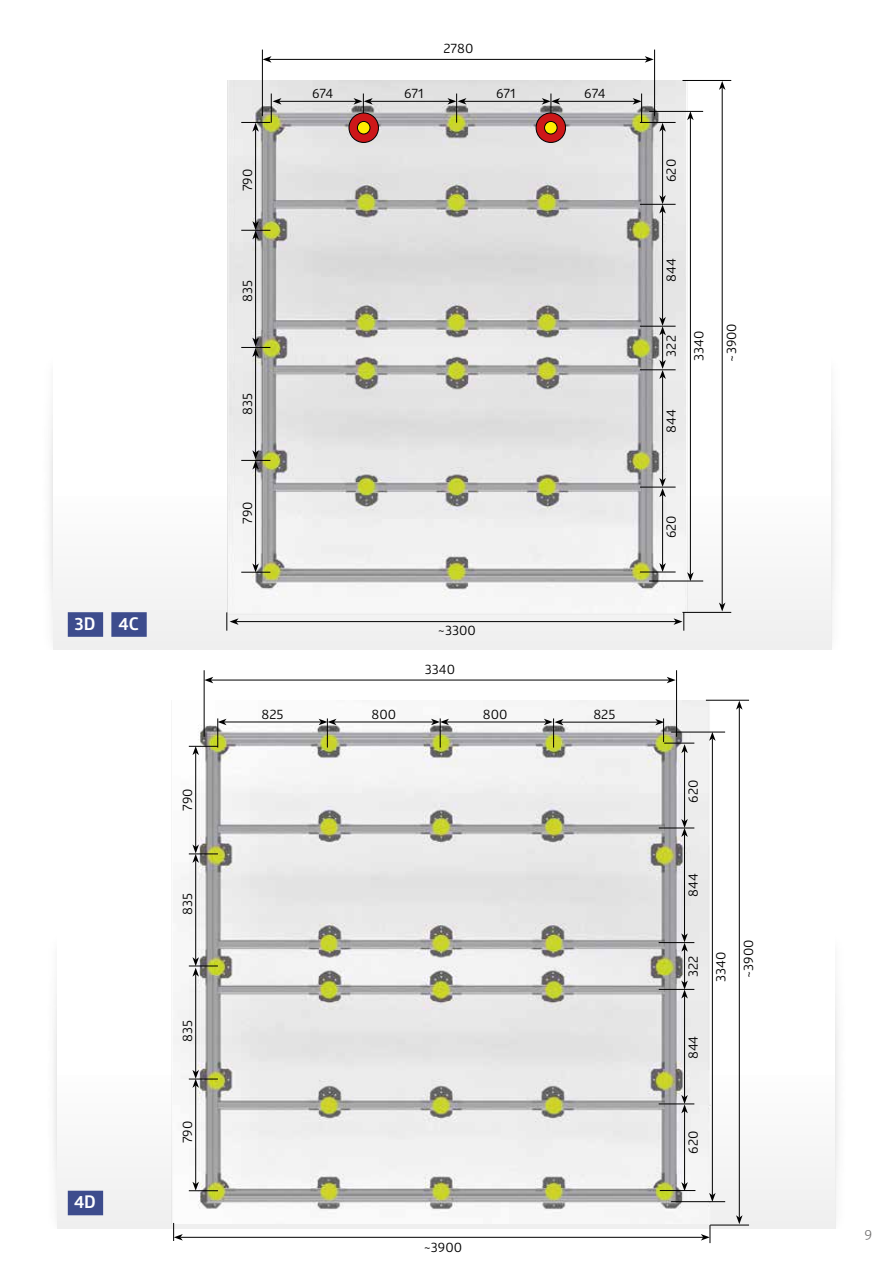
<style>
.page{position:relative;width:893px;height:1263px;background:#fff}
.page>*{position:absolute;margin:0;border:0;box-sizing:border-box;transform-origin:0 0}
.t1{font:700 17.55px "Glober";color:#fff}
.t2{font:13.5px "Glober";color:#000}
.t3{font:300 13.5px "The Sans";color:#706f6f}
</style>
<div class="page">
<div style="left:53px;top:496px;width:778px;height:153px;background:#f4f4f4"></div>
<div style="left:57px;top:1075px;width:779px;height:153px;background:#f6f6f6"></div>
<div style="left:68px;top:1191px;width:35px;height:24px;background:#3d4c8d"></div>
<img style="left:171px;top:700px;width:548px;height:523px">
<div style="left:111px;top:612px;width:36px;height:25px;background:#3d4c8d;border:3px solid #3d4c8d"></div>
<div style="left:68px;top:612px;width:35px;height:25px;background:#3d4c8d;border:3px solid #3d4c8d"></div>
<img style="left:226px;top:80px;width:483px;height:545px">
<hr style="left:262px;top:50px;width:1px;height:66px;background:#000">
<hr style="left:654px;top:50px;width:1px;height:66px;background:#000">
<hr style="left:649px;top:111px;width:54px;height:1px;background:#000">
<hr style="left:640px;top:122px;width:36px;height:1px;background:#000">
<hr style="left:640px;top:204px;width:36px;height:1px;background:#000">
<hr style="left:640px;top:326px;width:36px;height:1px;background:#000">
<hr style="left:640px;top:370px;width:36px;height:1px;background:#000">
<hr style="left:640px;top:487px;width:36px;height:1px;background:#000">
<hr style="left:640px;top:572px;width:36px;height:1px;background:#000">
<hr style="left:649px;top:581px;width:54px;height:1px;background:#000">
<hr style="left:269px;top:59px;width:378px;height:1px;background:#000">
<svg style="left:263px;top:56px;width:9px;height:7px"></svg>
<svg style="left:645px;top:56px;width:9px;height:7px"></svg>
<hr style="left:690px;top:118px;width:1px;height:457px;background:#000">
<svg style="left:687px;top:111px;width:7px;height:9px"></svg>
<svg style="left:687px;top:572px;width:7px;height:9px"></svg>
<hr style="left:255px;top:129px;width:1px;height:94px;background:#000">
<hr style="left:662px;top:129px;width:1px;height:69px;background:#000">
<svg style="left:659px;top:123px;width:7px;height:9px"></svg>
<hr style="left:662px;top:211px;width:1px;height:108px;background:#000">
<svg style="left:659px;top:195px;width:7px;height:18px"></svg>
<hr style="left:662px;top:495px;width:1px;height:70px;background:#000">
<svg style="left:659px;top:563px;width:7px;height:9px"></svg>
<hr style="left:662px;top:376px;width:1px;height:104px;background:#000">
<svg style="left:659px;top:317px;width:7px;height:62px"></svg>
<svg style="left:659px;top:478px;width:7px;height:19px"></svg>
<hr style="left:255px;top:237px;width:1px;height:103px;background:#000">
<svg style="left:241px;top:221px;width:29px;height:18px"></svg>
<hr style="left:255px;top:355px;width:1px;height:98px;background:#000">
<svg style="left:241px;top:338px;width:29px;height:19px"></svg>
<hr style="left:255px;top:467px;width:1px;height:99px;background:#000">
<svg style="left:241px;top:450px;width:29px;height:20px"></svg>
<svg style="left:241px;top:563px;width:29px;height:10px"></svg>
<hr style="left:279px;top:101px;width:77px;height:1px;background:#000">
<svg style="left:241px;top:94px;width:40px;height:38px;background:#bcbda6"></svg>
<hr style="left:370px;top:101px;width:80px;height:1px;background:#000">
<svg style="left:353px;top:94px;width:20px;height:23px"></svg>
<hr style="left:464px;top:101px;width:80px;height:1px;background:#000">
<svg style="left:447px;top:94px;width:19px;height:29px"></svg>
<hr style="left:558px;top:101px;width:77px;height:1px;background:#000">
<svg style="left:633px;top:94px;width:9px;height:29px"></svg>
<svg style="left:542px;top:94px;width:18px;height:22px"></svg>
<hr style="left:204px;top:670px;width:1px;height:67px;background:#000">
<hr style="left:676px;top:670px;width:1px;height:67px;background:#000">
<hr style="left:671px;top:732px;width:54px;height:1px;background:#000">
<hr style="left:664px;top:743px;width:30px;height:1px;background:#000">
<hr style="left:659px;top:828px;width:35px;height:1px;background:#000">
<hr style="left:659px;top:942px;width:35px;height:1px;background:#000">
<hr style="left:659px;top:989px;width:35px;height:1px;background:#000">
<hr style="left:659px;top:1104px;width:35px;height:1px;background:#000">
<hr style="left:660px;top:1190px;width:35px;height:1px;background:#000">
<hr style="left:671px;top:1201px;width:54px;height:1px;background:#000">
<hr style="left:211px;top:680px;width:458px;height:1px;background:#000">
<svg style="left:204px;top:677px;width:9px;height:6px"></svg>
<svg style="left:667px;top:677px;width:9px;height:6px"></svg>
<hr style="left:712px;top:738px;width:1px;height:457px;background:#000">
<svg style="left:709px;top:732px;width:7px;height:9px"></svg>
<svg style="left:709px;top:1193px;width:7px;height:9px"></svg>
<hr style="left:195px;top:753px;width:1px;height:94px;background:#000">
<hr style="left:684px;top:751px;width:1px;height:70px;background:#000">
<svg style="left:681px;top:744px;width:7px;height:9px"></svg>
<hr style="left:684px;top:834px;width:1px;height:102px;background:#000">
<svg style="left:681px;top:819px;width:7px;height:18px"></svg>
<hr style="left:684px;top:1111px;width:1px;height:73px;background:#000">
<svg style="left:681px;top:1182px;width:7px;height:9px"></svg>
<hr style="left:684px;top:949px;width:1px;height:34px;background:#000">
<svg style="left:681px;top:933px;width:7px;height:19px"></svg>
<hr style="left:684px;top:996px;width:1px;height:101px;background:#000">
<svg style="left:681px;top:980px;width:7px;height:18px"></svg>
<svg style="left:681px;top:1095px;width:7px;height:18px"></svg>
<hr style="left:195px;top:860px;width:1px;height:100px;background:#000">
<svg style="left:189px;top:844px;width:29px;height:19px"></svg>
<hr style="left:195px;top:974px;width:1px;height:98px;background:#000">
<svg style="left:189px;top:957px;width:29px;height:20px"></svg>
<hr style="left:195px;top:1085px;width:1px;height:99px;background:#000">
<svg style="left:189px;top:1070px;width:29px;height:18px"></svg>
<svg style="left:189px;top:1182px;width:29px;height:9px"></svg>
<hr style="left:224px;top:722px;width:97px;height:1px;background:#000">
<svg style="left:189px;top:718px;width:38px;height:37px"></svg>
<hr style="left:334px;top:722px;width:99px;height:1px;background:#000">
<svg style="left:319px;top:718px;width:18px;height:29px"></svg>
<hr style="left:447px;top:722px;width:99px;height:1px;background:#000">
<svg style="left:431px;top:718px;width:18px;height:29px"></svg>
<hr style="left:561px;top:722px;width:97px;height:1px;background:#000">
<svg style="left:655px;top:718px;width:9px;height:24px"></svg>
<svg style="left:544px;top:718px;width:19px;height:29px"></svg>
<div style="left:349px;top:113px;width:29px;height:29px;background:#cd1719;border-radius:50%"></div>
<div style="left:349px;top:113px;width:30px;height:30px;border:1px solid #000;border-radius:50%"></div>
<div style="left:357px;top:121px;width:13px;height:13px;background:#ffed00;border-radius:50%"></div>
<div style="left:357px;top:121px;width:13px;height:13px;border:1px solid #000;border-radius:50%"></div>
<div style="left:536px;top:113px;width:30px;height:29px;background:#cd1719;border-radius:50%"></div>
<div style="left:536px;top:113px;width:30px;height:30px;border:1px solid #000;border-radius:50%"></div>
<div style="left:544px;top:121px;width:13px;height:13px;background:#ffed00;border-radius:50%"></div>
<div style="left:544px;top:121px;width:13px;height:13px;border:1px solid #000;border-radius:50%"></div>
<hr style="left:682px;top:612px;width:49px;height:1px;background:#000">
<hr style="left:710px;top:1225px;width:39px;height:1px;background:#000">
<hr style="left:682px;top:80px;width:49px;height:1px;background:#000">
<hr style="left:706px;top:700px;width:43px;height:1px;background:#000">
<hr style="left:236px;top:621px;width:440px;height:1px;background:#000">
<svg style="left:673px;top:612px;width:12px;height:19px"></svg>
<svg style="left:227px;top:612px;width:12px;height:19px"></svg>
<hr style="left:180px;top:1237px;width:523px;height:1px;background:#000">
<svg style="left:701px;top:1225px;width:10px;height:18px"></svg>
<svg style="left:173px;top:1223px;width:10px;height:18px"></svg>
<hr style="left:722px;top:87px;width:1px;height:518px;background:#000">
<svg style="left:719px;top:81px;width:6px;height:9px"></svg>
<svg style="left:719px;top:602px;width:6px;height:9px"></svg>
<hr style="left:739px;top:707px;width:1px;height:510px;background:#000">
<svg style="left:736px;top:701px;width:7px;height:9px"></svg>
<svg style="left:736px;top:1215px;width:7px;height:9px"></svg>
<p class="t1" style="left:75px;top:611px;width:22px">3D</p>
<p class="t1" style="left:118px;top:611px;width:22px">4C</p>
<p class="t1" style="left:74px;top:1189px;width:23px">4D</p>
<p class="t2" style="left:443px;top:39px;width:32px">2780</p>
<p class="t2" style="left:312px;top:84px;width:23px">674</p>
<p class="t2" style="left:404px;top:84px;width:21px">671</p>
<p class="t2" style="left:496px;top:84px;width:21px">671</p>
<p class="t2" style="left:584px;top:84px;width:23px">674</p>
<p class="t2" style="left:238px;top:191px;width:24px;rotate:-90deg">790</p>
<p class="t2" style="left:661px;top:182px;width:24px;rotate:-90deg">620</p>
<p class="t2" style="left:238px;top:302px;width:23px;rotate:-90deg">835</p>
<p class="t2" style="left:238px;top:415px;width:23px;rotate:-90deg">835</p>
<p class="t2" style="left:661px;top:282px;width:25px;rotate:-90deg">844</p>
<p class="t2" style="left:661px;top:357px;width:23px;rotate:-90deg">322</p>
<p class="t2" style="left:689px;top:361px;width:32px;rotate:-90deg">3340</p>
<p class="t2" style="left:661px;top:433px;width:25px;rotate:-90deg">844</p>
<p class="t2" style="left:722px;top:362px;width:40px;rotate:-90deg">~3900</p>
<p class="t2" style="left:238px;top:524px;width:24px;rotate:-90deg">790</p>
<p class="t2" style="left:661px;top:538px;width:24px;rotate:-90deg">620</p>
<p class="t2" style="left:438px;top:621px;width:39px">~3300</p>
<p class="t2" style="left:425px;top:659px;width:32px">3340</p>
<p class="t2" style="left:262px;top:705px;width:24px">825</p>
<p class="t2" style="left:371px;top:705px;width:26px">800</p>
<p class="t2" style="left:483px;top:705px;width:26px">800</p>
<p class="t2" style="left:593px;top:705px;width:24px">825</p>
<p class="t2" style="left:178px;top:811px;width:24px;rotate:-90deg">790</p>
<p class="t2" style="left:683px;top:803px;width:24px;rotate:-90deg">620</p>
<p class="t2" style="left:178px;top:914px;width:23px;rotate:-90deg">835</p>
<p class="t2" style="left:178px;top:1041px;width:23px;rotate:-90deg">835</p>
<p class="t2" style="left:178px;top:1143px;width:24px;rotate:-90deg">790</p>
<p class="t2" style="left:683px;top:897px;width:25px;rotate:-90deg">844</p>
<p class="t2" style="left:683px;top:977px;width:23px;rotate:-90deg">322</p>
<p class="t2" style="left:711px;top:982px;width:32px;rotate:-90deg">3340</p>
<p class="t2" style="left:739px;top:978px;width:40px;rotate:-90deg">~3900</p>
<p class="t2" style="left:683px;top:1059px;width:25px;rotate:-90deg">844</p>
<p class="t2" style="left:683px;top:1153px;width:24px;rotate:-90deg">620</p>
<p class="t2" style="left:424px;top:1238px;width:40px">~3900</p>
<p class="t3" style="left:864px;top:1221px;width:9px">9</p>
</div>
